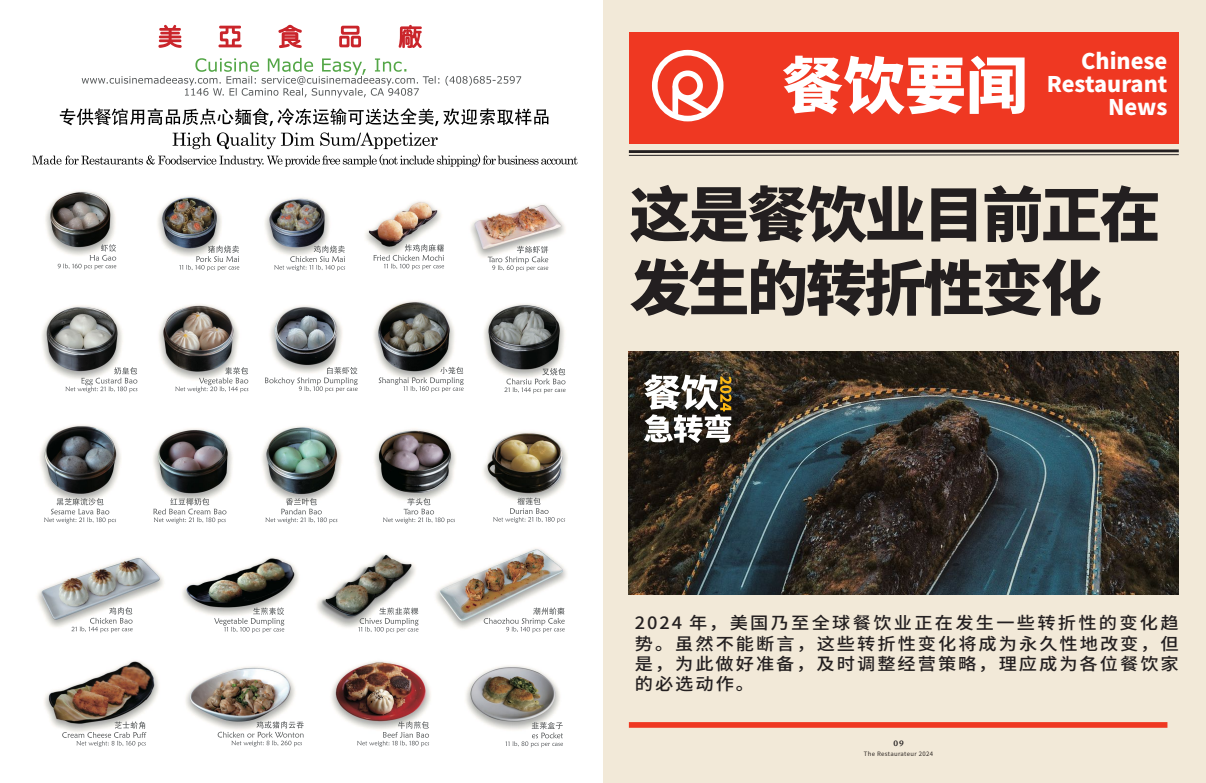
<style>
.page{position:relative;width:1206px;height:783px;background:#fff}
.page>*{position:absolute;margin:0;border:0;box-sizing:border-box;transform-origin:0 0}
.t1{font:800 61.4px "Source Han Sans CN";color:#fff}
.t2{font:800 59.9px/73.5px "Source Han Sans CN";letter-spacing:-.04em;color:#231f20}
.t3{font:800 21.5px/23.2px "Source Han Sans CN";color:#fff;text-align:right}
.t4{font:500 17px/20.4px "Source Han Sans CN";letter-spacing:.11em;color:#231f20;text-align:justify;scale:1.08 1}
.t5{font:700 8px "Charter";color:#231f20}
.t6{font:6px "Source Han Sans CN";letter-spacing:.06em;color:#2d2724}
</style>
<div class="page">
<div style="left:603px;top:0;width:603px;height:783px;background:#f2e9d8"></div>
<div style="left:629px;top:33px;width:550px;height:111px;background:#ef3822"></div>
<svg style="left:628px;top:149px;width:551px;height:7px"></svg>
<div style="left:629px;top:722px;width:538px;height:6px;background:#ef3822"></div>
<img style="left:32px;top:24px;width:546px;height:724px">
<div style="left:652px;top:50px;width:72px;height:71px;border:6px solid #fff;border-radius:50%"></div>
<div style="left:673px;top:70px;width:30px;height:31px;border:6px solid #fff;border-radius:50%"></div>
<svg style="left:670px;top:87px;width:44px;height:32px"></svg>
<img style="left:629px;top:351px;width:550px;height:244px">
<svg style="left:644px;top:375px;width:88px;height:68px;background:#928d84"></svg>
<h1 class="t1" style="left:782px;top:51px;width:247px">餐饮要闻</h1>
<p class="t3" style="left:1047px;top:50px;width:122px">Chinese<br>Restaurant</p>
<p class="t3" style="left:1108px;top:96px;width:61px">News</p>
<h2 class="t2" style="left:630px;top:179px;width:533px">这是餐饮业目前正在发生的转折性变化</h2>
<p class="t4" style="left:635px;top:613px;width:505px">2024 年，美国乃至全球餐饮业正在发生一些转折性的变化趋势。虽然不能断言，这些转折性变化将成为永久性地改变，但是，为此做好准备，及时调整经营策略，理应成为各位餐饮家的必选动作。</p>
<p class="t5" style="left:893px;top:737px;width:12px">09</p>
<p class="t6" style="left:864px;top:750px;width:71px">The Restaurateur 2024</p>
</div>
